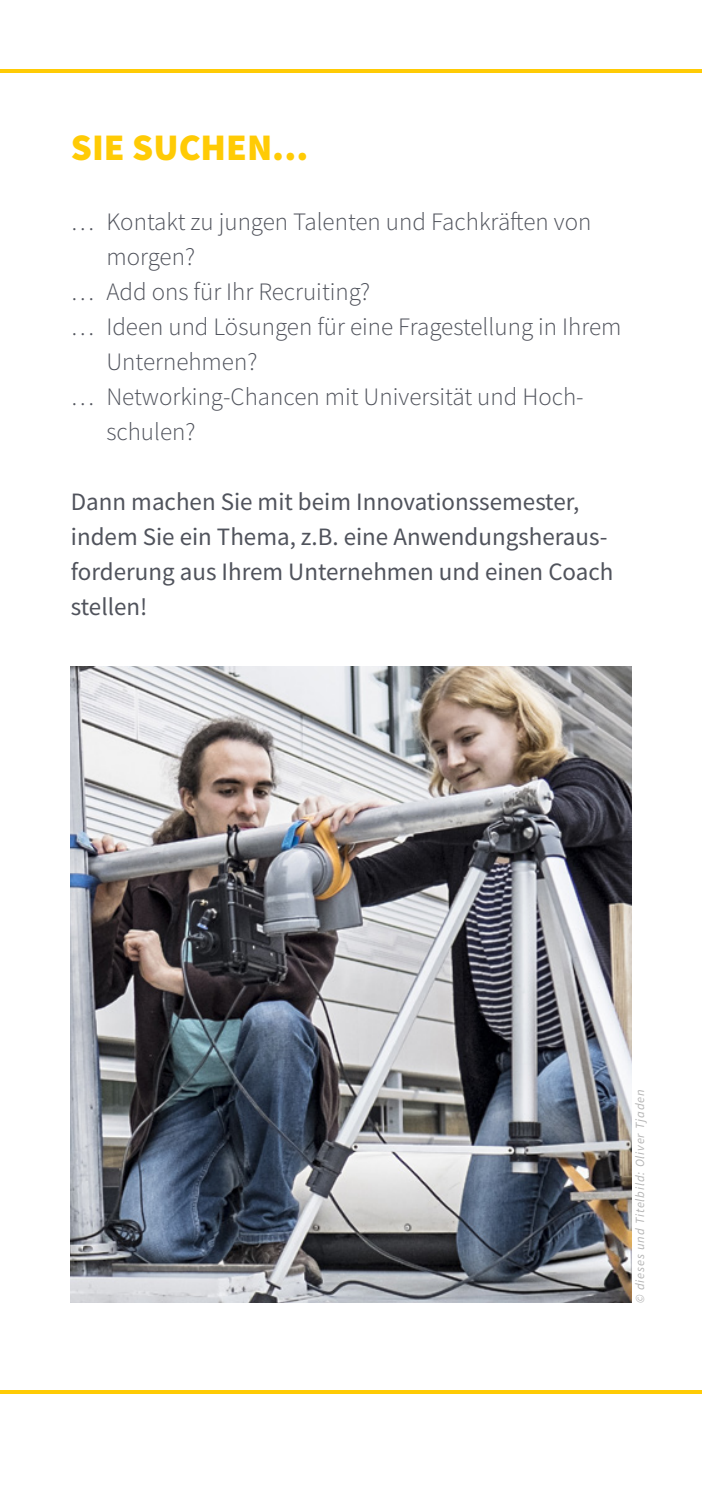
<style>
.page{position:relative;width:702px;height:1489px;background:#fff}
.page>*{position:absolute;margin:0;border:0;box-sizing:border-box;transform-origin:0 0}
.t1{font:900 37.5px "Source Sans Pro";color:#ffcb05}
.t2{font:300 25px "Source Sans Pro";color:#50535c}
.t3{font:25px/35px "Source Sans Pro";color:#50535c}
.t4{font:italic 12.5px "Source Sans Pro";letter-spacing:.07em;color:#b4b4b4}
</style>
<div class="page">
<hr style="left:0;top:1390px;width:702px;height:3px;background:#ffcb05">
<hr style="left:0;top:69px;width:702px;height:4px;background:#ffcb05">
<img style="left:71px;top:666px;width:560px;height:636px">
<h1 class="t1" style="left:71px;top:122px;width:239px">SIE SUCHEN...</h1>
<p class="t2" style="left:71px;top:206px;width:522px">… Kontakt zu jungen Talenten und Fachkräften von</p>
<p class="t2" style="left:106px;top:241px;width:90px">morgen?</p>
<p class="t2" style="left:71px;top:276px;width:301px">… Add ons für Ihr Recruiting?</p>
<p class="t2" style="left:71px;top:311px;width:552px">… Ideen und Lösungen für eine Fragestellung in Ihrem</p>
<p class="t2" style="left:106px;top:346px;width:152px">Unternehmen?</p>
<p class="t2" style="left:71px;top:381px;width:514px">… Networking-Chancen mit Universität und Hoch-</p>
<p class="t2" style="left:106px;top:416px;width:91px">schulen?</p>
<p class="t3" style="left:71px;top:484px;width:544px">Dann machen Sie mit beim Innovationssemester, indem Sie ein Thema, z.B. eine Anwendungsheraus&shy;forderung aus Ihrem Unternehmen und einen Coach stellen!</p>
<p class="t4" style="left:632px;top:1302px;width:215px;rotate:-90deg">© dieses und Titelbild: Oliver Tjaden</p>
</div>
